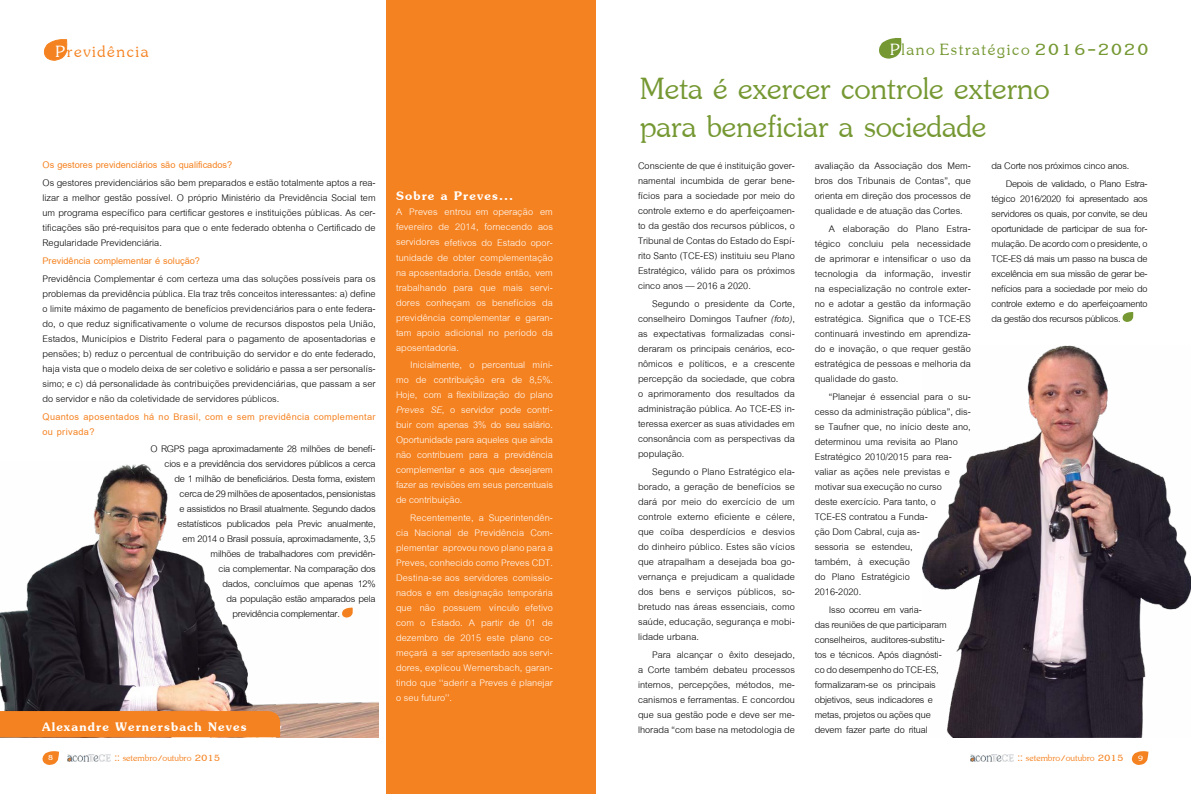
<style>
.page{position:relative;width:1191px;height:794px;background:#fff}
.page>*{position:absolute;margin:0;border:0;box-sizing:border-box;transform-origin:0 0}
.t1{font:47px/38px "Jasmine UPC";color:#759832}
.t2{font:25px "Jasmine UPC";letter-spacing:.065em;color:#759832}
.t3{font:25px "Jasmine UPC";letter-spacing:.065em;color:#f58220}
.t4{font:19px "Jasmine UPC Bold";letter-spacing:.06em;color:#fff}
.t5{font:14px/15px "Cordia UPC";letter-spacing:-.01em;color:#000;text-align:justify}
.t6{font:14px/15px "Cordia UPC";letter-spacing:.005em;color:#fff;text-align:justify}
.t7{font:700 14px "Cordia UPC";color:#f58220}
.t8{font:700 14px/15px "Cordia UPC";letter-spacing:.025em;color:#f58220}
.t9{font:14px "Jasmine UPC";color:#f58220}
.t10{font:11px "Jasmine UPC";color:#fff}
.s1{color:#fff}
.s2{font-style:italic}
.s3{font-size:12px;color:#fff}
</style>
<div class="page">
<svg style="left:42px;top:751px;width:17px;height:14px"></svg>
<img style="left:68px;top:754px;width:43px;height:7px">
<img style="left:970px;top:754px;width:44px;height:7px">
<svg style="left:1131px;top:751px;width:17px;height:14px"></svg>
<div style="left:386px;top:0;width:209px;height:794px;background:#f58220"></div>
<svg style="left:43px;top:39px;width:25px;height:22px"></svg>
<svg style="left:879px;top:38px;width:22px;height:21px"></svg>
<img style="left:0;top:464px;width:379px;height:273px">
<img style="left:922px;top:345px;width:269px;height:392px">
<svg style="left:1122px;top:312px;width:11px;height:10px"></svg>
<div style="left:0;top:711px;width:280px;height:26px;background:#f58220"></div>
<h2 class="t3" style="left:56px;top:34px;width:95px"><span class="s1">P</span>revidência</h2>
<h2 class="t2" style="left:890px;top:33px;width:260px"><span class="s1">P</span>lano Estratégico 2016-2020</h2>
<p class="t7" style="left:43px;top:156px;width:191px">Os gestores previdenciários são qualificados?</p>
<p class="t5" style="left:43px;top:176px;width:335px">Os gestores previdenciários são bem preparados e estão totalmente aptos a rea&shy;lizar a melhor gestão possível. O próprio Ministério da Previdência Social tem um programa específico para certificar gestores e instituições públicas. As cer&shy;tificações são pré-requisitos para que o ente federado obtenha o Certificado de Regularidade Previdenciária.</p>
<p class="t7" style="left:43px;top:252px;width:159px">Previdência complementar é solução?</p>
<p class="t5" style="left:43px;top:271px;width:335px">Previdência Complementar é com certeza uma das soluções possíveis para os problemas da previdência pública. Ela traz três conceitos interessantes: a) define o limite máximo de pagamento de benefícios previdenciários para o ente federa&shy;do, o que reduz significativamente o volume de recursos dispostos pela União, Estados, Municípios e Distrito Federal para o pagamento de aposentadorias e pensões; b) reduz o percentual de contribuição do servidor e do ente federado, haja vista que o modelo deixa de ser coletivo e solidário e passa a ser personalís&shy;simo; e c) dá personalidade às contribuições previdenciárias, que passam a ser do servidor e não da coletividade de servidores públicos.</p>
<p class="t8" style="left:43px;top:409px;width:335px">Quantos aposentados há no Brasil, com e sem previdência complementar ou privada?</p>
<p class="t5" style="left:151px;top:442px;width:227px">O RGPS paga aproximadamente 28 milhões de benefí-</p>
<p class="t5" style="left:165px;top:457px;width:213px">cios e a previdência dos servidores públicos a cerca</p>
<p class="t5" style="left:175px;top:472px;width:202px">de 1 milhão de beneficiários. Desta forma, existem</p>
<p class="t5" style="left:180px;top:487px;width:198px">cerca de 29 milhões de aposentados, pensionistas</p>
<p class="t5" style="left:180px;top:502px;width:198px">e assistidos no Brasil atualmente. Segundo dados</p>
<p class="t5" style="left:178px;top:517px;width:200px">estatísticos publicados pela Previc anualmente,</p>
<p class="t5" style="left:183px;top:532px;width:195px">em 2014 o Brasil possuía, aproximadamente, 3,5</p>
<p class="t5" style="left:211px;top:547px;width:166px">milhões de trabalhadores com previdên-</p>
<p class="t5" style="left:218px;top:562px;width:159px">cia complementar. Na comparação dos</p>
<p class="t5" style="left:223px;top:577px;width:155px">dados, concluímos que apenas 12%</p>
<p class="t5" style="left:227px;top:592px;width:151px">da população estão amparados pela</p>
<p class="t5" style="left:233px;top:607px;width:109px">previdência complementar.</p>
<h3 class="t4" style="left:42px;top:713px;width:206px">Alexandre Wernersbach Neves</h3>
<h3 class="t4" style="left:396px;top:182px;width:119px">Sobre a Preves...</h3>
<p class="t6" style="left:396px;top:205px;width:158px">A Preves entrou em operação em fevereiro de 2014, fornecendo aos servidores efetivos do Estado opor&shy;tunidade de obter complementação na aposentadoria. Desde então, vem trabalhando para que mais servi&shy;dores conheçam os benefícios da previdência complementar e garan&shy;tam apoio adicional no período da aposentadoria.</p>
<p class="t6" style="left:396px;top:358px;width:158px;text-indent:14px">Inicialmente, o percentual míni&shy;mo de contribuição era de 8,5%.<br>Hoje, com a flexibilização do plano <span class="s2">Preves SE</span>, o servidor pode contri&shy;buir com apenas 3% do seu salário.<br>Oportunidade para aqueles que ainda não contribuem para a previdência complementar e aos que desejarem fazer as revisões em seus percentuais de contribuição.</p>
<p class="t6" style="left:396px;top:511px;width:158px;text-indent:14px">Recentemente, a Superintendên&shy;cia Nacional de Previdência Com&shy;plementar aprovou novo plano para a Preves, conhecido como Preves CDT.<br>Destina-se aos servidores comissio&shy;nados e em designação temporária que não possuem vínculo efetivo com o Estado. A partir de 01 de dezembro de 2015 este plano co&shy;meçará a ser apresentado aos servi&shy;dores, explicou Wernersbach, garan&shy;tindo que ‘‘aderir a Preves é planejar o seu futuro’’.</p>
<h1 class="t1" style="left:639px;top:66px;width:411px">Meta é exercer controle externo para beneficiar a sociedade</h1>
<p class="t5" style="left:638px;top:159px;width:158px">Consciente de que é instituição gover&shy;namental incumbida de gerar bene&shy;fícios para a sociedade por meio do controle externo e do aperfeiçoamen&shy;to da gestão dos recursos públicos, o Tribunal de Contas do Estado do Espí&shy;rito Santo (TCE-ES) instituiu seu Plano Estratégico, válido para os próximos cinco anos — 2016 a 2020.</p>
<p class="t5" style="left:638px;top:296px;width:158px;text-indent:14px">Segundo o presidente da Corte, conselheiro Domingos Taufner <span class="s2">(foto)</span>, as expectativas formalizadas consi&shy;deraram os principais cenários, eco&shy;nômicos e políticos, e a crescente percepção da sociedade, que cobra o aprimoramento dos resultados da administração pública. Ao TCE-ES in&shy;teressa exercer as suas atividades em consonância com as perspectivas da população.</p>
<p class="t5" style="left:638px;top:464px;width:158px;text-indent:14px">Segundo o Plano Estratégico ela&shy;borado, a geração de benefícios se dará por meio do exercício de um controle externo eficiente e célere, que coíba desperdícios e desvios do dinheiro público. Estes são vícios que atrapalham a desejada boa go&shy;vernança e prejudicam a qualidade dos bens e serviços públicos, so&shy;bretudo nas áreas essenciais, como saúde, educação, segurança e mobi&shy;lidade urbana.</p>
<p class="t5" style="left:638px;top:647px;width:158px;text-indent:14px">Para alcançar o êxito desejado, a Corte também debateu processos internos, percepções, métodos, me&shy;canismos e ferramentas. E concordou que sua gestão pode e deve ser me&shy;lhorada “com base na metodologia de</p>
<p class="t5" style="left:814px;top:159px;width:158px">avaliação da Associação dos Mem&shy;bros dos Tribunais de Contas”, que orienta em direção dos processos de qualidade e de atuação das Cortes.</p>
<p class="t5" style="left:814px;top:221px;width:158px;text-indent:14px">A elaboração do Plano Estra&shy;tégico concluiu pela necessidade de aprimorar e intensificar o uso da tecnologia da informação, investir na especialização no controle exter&shy;no e adotar a gestão da informação estratégica. Significa que o TCE-ES continuará investindo em aprendiza&shy;do e inovação, o que requer gestão estratégica de pessoas e melhoria da qualidade do gasto.</p>
<p class="t5" style="left:814px;top:389px;width:158px;text-align:left;text-indent:14px">“Planejar é essencial para o su&shy;cesso da administração pública”, dis&shy;se Taufner que, no início deste ano, determinou uma revisita ao Plano<br>Estratégico 2010/2015 para rea&shy;valiar as ações nele previstas e motivar sua execução no curso<br>deste exercício. Para tanto, o<br>TCE-ES contratou a Funda-<br>ção Dom Cabral, cuja as-<br>sessoria se estendeu,<br>também, à execução<br>do Plano Estratégicio<br>2016-2020.</p>
<p class="t5" style="left:814px;top:602px;width:134px;text-align:left;text-indent:14px">Isso ocorreu em varia-<br>das reuniões de que participaram conselheiros, auditores-substitu&shy;tos e técnicos. Após diagnósti&shy;co do desempenho do TCE-ES, formalizaram-se os principais objetivos, seus indicadores e metas, projetos ou ações que devem fazer parte do ritual</p>
<p class="t5" style="left:1005px;top:157px;width:143px;line-height:17.8px;text-indent:-14px">da Corte nos próximos cinco anos.<br>Depois de validado, o Plano Estra-</p>
<p class="t5" style="left:991px;top:191px;width:158px">tégico 2016/2020 foi apresentado aos servidores os quais, por convite, se deu oportunidade de participar de sua for&shy;mulação. De acordo com o presidente, o TCE-ES dá mais um passo na busca de excelência em sua missão de gerar be&shy;nefícios para a sociedade por meio do controle externo e do aperfeiçoamento da gestão dos recursos públicos.</p>
<p class="t10" style="left:48px;top:749px;width:7px">8</p>
<p class="t9" style="left:114px;top:748px;width:107px">:: setembro/outubro 2015</p>
<p class="t9" style="left:1017px;top:748px;width:127px">:: setembro/outubro 2015 <span class="s3">9</span></p>
</div>
